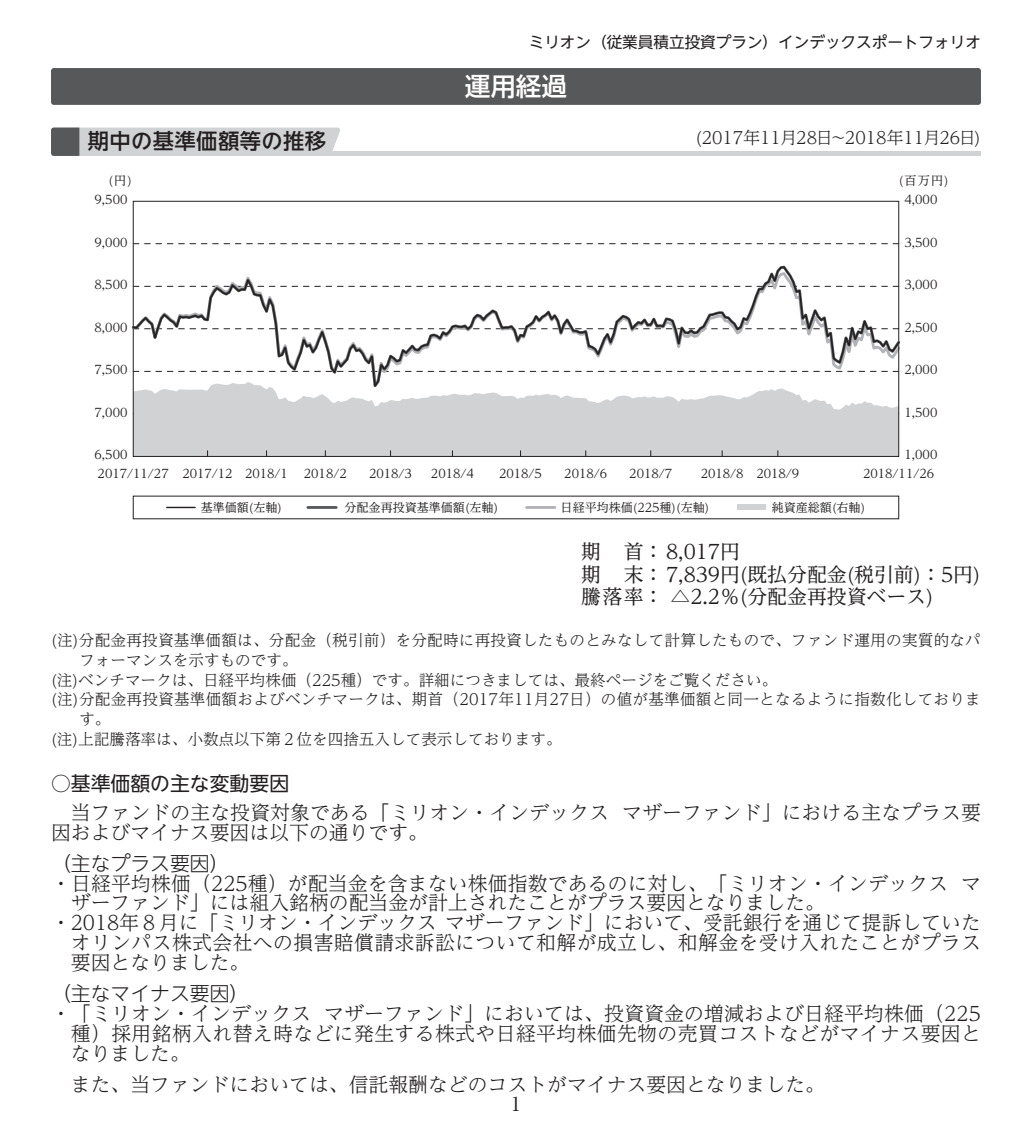
<style>
.page{position:relative;width:1032px;height:1134px;background:#fff}
.page>*{position:absolute;margin:0;border:0;box-sizing:border-box;transform-origin:0 0}
.t1{font:25.6px "UD Shin Go NT Pro Medium 90 msp RKSJ H";color:#fff}
.t2{font:21.2px "UD Shin Go NT Pro Medium 90 msp RKSJ H";letter-spacing:.02em;color:#231f20}
.t3{font:19.8px/28.4px "UD Reimin Pro Light 90 msp RKSJ H";letter-spacing:.005em;color:#231f20}
.t4{font:19.8px/22.6px "UD Reimin Pro Regular 90 msp RKSJ H";color:#231f20}
.t5{font:19.8px "UD Shin Go NT Pro Light 90 msp RKSJ H";color:#231f20}
.t6{font:18.4px "UD Reimin Pro Regular 90 msp RKSJ H";color:#231f20}
.t7{font:17px "UD Reimin Pro Light 90 msp RKSJ H";color:#231f20}
.t8{font:15.6px "UD Reimin Pro Light 90 msp RKSJ H";letter-spacing:.015em;color:#231f20}
.t9{font:15.6px "UD Shin Go NT Pro Regular 90 msp RKSJ H";color:#231f20}
.t10{font:12px "UD Reimin Pro Regular 90 msp RKSJ H";color:#231f20}
.s1{font-family:"UD Shin Go NT Pro Regular 90 msp RKSJ H"}
.s2{font-family:"UD Shin Go NT Pro Light 90 msp RKSJ H"}
</style>
<div class="page">
<svg style="left:135px;top:243px;width:762px;height:1px"></svg>
<svg style="left:135px;top:393px;width:762px;height:62px;background:#d4d4d6"></svg>
<div style="left:738px;top:505px;width:28px;height:5px;background:#d1d2d4"></div>
<svg style="left:167px;top:507px;width:28px;height:1px"></svg>
<hr style="left:527px;top:506px;width:28px;height:3px;background:#b2b3b7">
<hr style="left:308px;top:506px;width:28px;height:3px;background:#57585a">
<svg style="left:131px;top:264px;width:769px;height:129px"></svg>
<svg style="left:132px;top:266px;width:768px;height:124px"></svg>
<div style="left:51px;top:68px;width:930px;height:37px;background:#57585a;border-radius:3px"></div>
<hr style="left:68px;top:152px;width:913px;height:4px;background:#d1d2d4">
<svg style="left:51px;top:128px;width:289px;height:28px;background:#c5c6c8"></svg>
<p class="t9" style="left:529px;top:36px;width:454px">ミリオン（従業員積立投資プラン）インデックスポートフォリオ</p>
<p class="t1" style="left:465px;top:77px;width:104px">運用経過</p>
<p class="t2" style="left:88px;top:133px;width:240px">期中の基準価額等の推移</p>
<p class="t7" style="left:695px;top:131px;width:287px">(2017年11月28日～2018年11月26日)</p>
<p class="t10" style="left:108px;top:176px;width:25px">(円)</p>
<p class="t10" style="left:899px;top:176px;width:52px">(百万円)</p>
<p class="t10" style="left:95px;top:195px;width:34px">9,500</p>
<p class="t10" style="left:904px;top:195px;width:34px">4,000</p>
<p class="t10" style="left:95px;top:238px;width:34px">9,000</p>
<p class="t10" style="left:904px;top:238px;width:34px">3,500</p>
<p class="t10" style="left:95px;top:280px;width:34px">8,500</p>
<p class="t10" style="left:904px;top:280px;width:34px">3,000</p>
<p class="t10" style="left:95px;top:323px;width:34px">8,000</p>
<p class="t10" style="left:904px;top:323px;width:34px">2,500</p>
<p class="t10" style="left:95px;top:365px;width:34px">7,500</p>
<p class="t10" style="left:904px;top:365px;width:34px">2,000</p>
<p class="t10" style="left:95px;top:408px;width:34px">7,000</p>
<p class="t10" style="left:904px;top:408px;width:34px">1,500</p>
<p class="t10" style="left:95px;top:450px;width:34px">6,500</p>
<p class="t10" style="left:904px;top:450px;width:34px">1,000</p>
<p class="t10" style="left:98px;top:469px;width:192px">2017/11/27 2017/12 2018/1</p>
<p class="t10" style="left:304px;top:469px;width:44px">2018/2</p>
<p class="t10" style="left:369px;top:469px;width:44px">2018/3</p>
<p class="t10" style="left:431px;top:469px;width:44px">2018/4</p>
<p class="t10" style="left:499px;top:469px;width:44px">2018/5</p>
<p class="t10" style="left:564px;top:469px;width:44px">2018/6</p>
<p class="t10" style="left:629px;top:469px;width:44px">2018/7</p>
<p class="t10" style="left:701px;top:469px;width:100px">2018/8 2018/9</p>
<p class="t10" style="left:863px;top:469px;width:73px">2018/11/26</p>
<p class="t10" style="left:201px;top:503px;width:83px">基準価額(左軸)</p>
<p class="t10" style="left:344px;top:503px;width:155px">分配金再投資基準価額(左軸)</p>
<p class="t10" style="left:561px;top:503px;width:150px">日経平均株価(225種)(左軸)</p>
<p class="t10" style="left:772px;top:503px;width:95px">純資産総額(右軸)</p>
<p class="t4" style="left:581px;top:543px;width:401px">期 首：8,017円<br>期 末：7,839円(既払分配金(税引前)：5円)騰落率： △2.2％(分配金再投資ベース)</p>
<p class="t8" style="left:51px;top:634px;width:931px">(注)分配金再投資基準価額は、分配金（税引前）を分配時に再投資したものとみなして計算したもので、ファンド運用の実質的なパ</p>
<p class="t8" style="left:79px;top:654px;width:220px">フォーマンスを示すものです。</p>
<p class="t8" style="left:51px;top:674px;width:728px">(注)ベンチマークは、日経平均株価（225種）です。詳細につきましては、最終ページをご覧ください。</p>
<p class="t8" style="left:51px;top:694px;width:931px">(注)分配金再投資基準価額およびベンチマークは、期首（2017年11月27日）の値が基準価額と同一となるように指数化しておりま</p>
<p class="t8" style="left:79px;top:713px;width:33px">す。</p>
<p class="t8" style="left:51px;top:733px;width:512px">(注)上記騰落率は、小数点以下第２位を四捨五入して表示しております。</p>
<p class="t3" style="left:71px;top:772px;width:911px;text-indent:-20px"><span class="s1">○基準価額の主な変動要因<br></span>当ファンドの主な投資対象である「ミリオン・インデックス マザーファンド」における主なプラス要</p>
<p class="t3" style="left:51px;top:819px;width:379px;line-height:31.2px">因およびマイナス要因は以下の通りです。<span class="s2">（主なプラス要因）</span></p>
<p class="t3" style="left:51px;top:872px;width:931px">・日経平均株価（225種）が配当金を含まない株価指数であるのに対し、「ミリオン・インデックス マ</p>
<p class="t3" style="left:71px;top:891px;width:756px">ザーファンド」には組入銘柄の配当金が計上されたことがプラス要因となりました。</p>
<p class="t3" style="left:51px;top:911px;width:931px">・2018年８月に「ミリオン・インデックス マザーファンド」において、受託銀行を通じて提訴していた</p>
<p class="t3" style="left:71px;top:931px;width:911px">オリンパス株式会社への損害賠償請求訴訟について和解が成立し、和解金を受け入れたことがプラス</p>
<p class="t3" style="left:71px;top:951px;width:180px">要因となりました。</p>
<p class="t5" style="left:51px;top:986px;width:200px">（主なマイナス要因）</p>
<p class="t3" style="left:51px;top:1002px;width:931px">・「ミリオン・インデックス マザーファンド」においては、投資資金の増減および日経平均株価（225</p>
<p class="t3" style="left:71px;top:1022px;width:911px">種）採用銘柄入れ替え時などに発生する株式や日経平均株価先物の売買コストなどがマイナス要因と</p>
<p class="t3" style="left:71px;top:1042px;width:121px">なりました。</p>
<p class="t3" style="left:71px;top:1073px;width:756px">また、当ファンドにおいては、信託報酬などのコストがマイナス要因となりました。</p>
<p class="t6" style="left:507px;top:1097px;width:20px">１</p>
</div>
